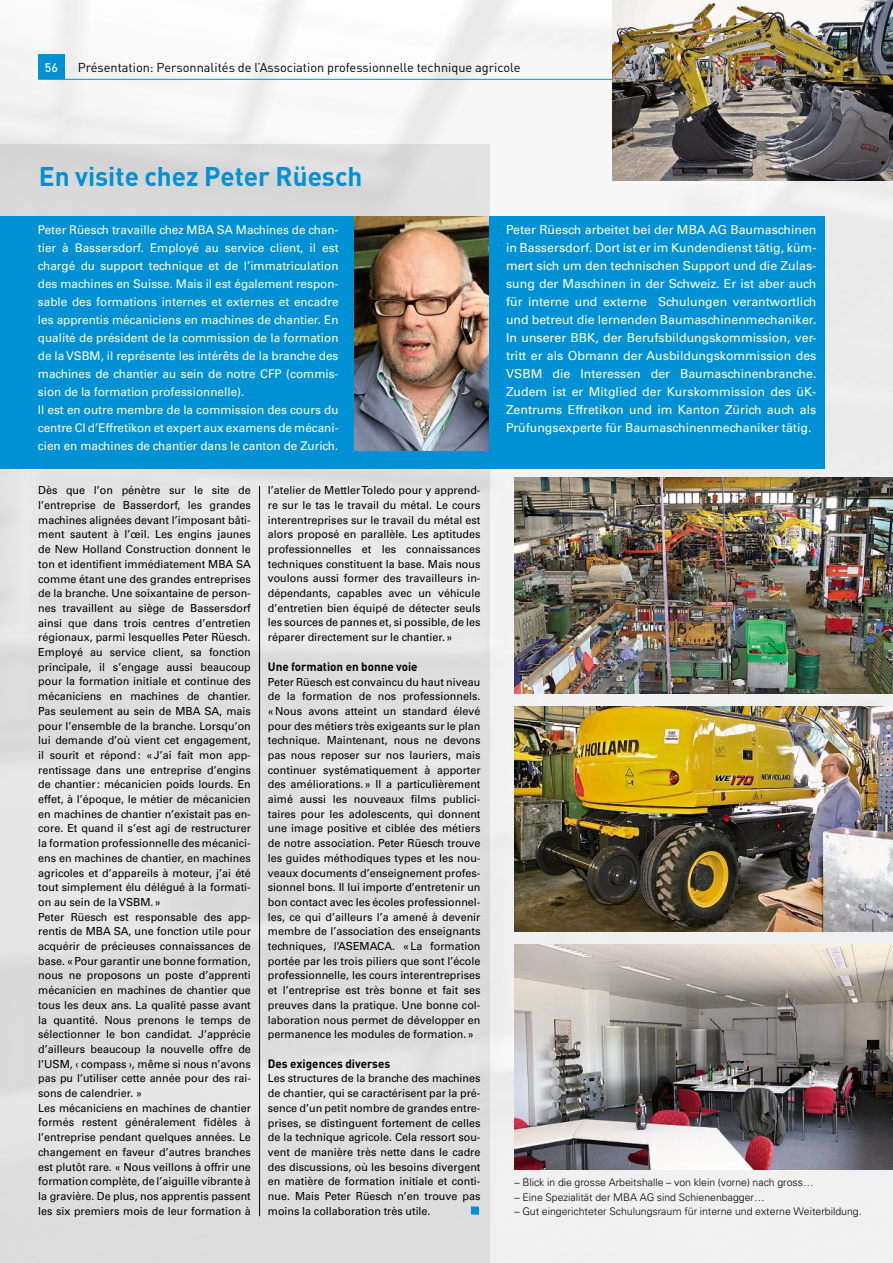
<style>
.page{position:relative;width:893px;height:1263px;background:#fff}
.page>*{position:absolute;margin:0;border:0;box-sizing:border-box;transform-origin:0 0}
.t1{font:26.7px "DIN Bold OV UOSHLB";color:#0091d5}
.t2{font:12.75px "DIN Regular OV VOSHLB";color:#000}
.t3{font:12.3px/18px "Univers OV XMSHLB";color:#fff;text-align:justify}
.t4{font:12.3px "DIN Medium OV SOSHLB";color:#fff}
.t5{font:12px/18px "Univers OV XMSHLB";color:#fff}
.t6{font:12px "DIN Bold OV UOSHLB";color:#000}
.t7{font:11.1px/14.7px "Univers OV XMSHLB";color:#000;text-align:justify}
.t8{font:10.5px "Univers Light OV FPSHLB";color:#000}
</style>
<div class="page">
<div style="left:489px;top:153px;width:404px;height:1110px;background:#f0f0f0"></div>
<div style="left:38px;top:54px;width:27px;height:25px;background:#0091d5"></div>
<hr style="left:38px;top:79px;width:597px;height:1px;background:#0091d5">
<img style="left:0;top:144px;width:489px;height:1119px">
<hr style="left:259px;top:486px;width:1px;height:730px;background:#000">
<div style="left:0;top:216px;width:825px;height:252px;background:#0091d5"></div>
<img style="left:355px;top:216px;width:133px;height:234px">
<img style="left:612px;top:0;width:281px;height:180px">
<div style="left:471px;top:1206px;width:8px;height:9px;background:#0091d5"></div>
<img style="left:514px;top:706px;width:379px;height:225px">
<img style="left:514px;top:477px;width:379px;height:216px">
<img style="left:514px;top:944px;width:379px;height:225px">
<p class="t4" style="left:45px;top:63px;width:15px">56</p>
<p class="t2" style="left:78px;top:63px;width:444px">Présentation: Personnalités de l’Association professionnelle technique agricole</p>
<h1 class="t1" style="left:39px;top:166px;width:325px">En visite chez Peter Rüesch</h1>
<p class="t5" style="left:38px;top:221px;width:302px">Peter Rüesch travaille chez MBA SA Machines de chan&shy;tier à Bassersdorf. Employé au service client, il est chargé du support technique et de l’immatriculation des machines en Suisse. Mais il est également respon&shy;sable des formations internes et externes et encadre les apprentis mécaniciens en machines de chantier. En qualité de président de la commission de la formation de laVSBM, il représente les intérêts de la branche des machines de chantier au sein de notre CFP (commis&shy;sion de la formation professionnelle).<br>Il est en outre membre de la commission des cours du centre CI d’Effretikon et expert aux examens de mécani&shy;cien en machines de chantier dans le canton de Zurich.</p>
<p class="t3" style="left:506px;top:221px;width:312px">Peter Rüesch arbeitet bei der MBA AG Baumaschinen in Bassersdorf. Dort ist er im Kundendienst tätig, küm&shy;mert sich um den technischen Support und die Zulas&shy;sung der Maschinen in der Schweiz. Er ist aber auch für interne und externe Schulungen verantwortlich und betreut die lernenden Baumaschinenmechaniker.<br>In unserer BBK, der Berufsbildungskommission, ver&shy;tritt er als Obmann der Ausbildungskommission des VSBM die Interessen der Baumaschinenbranche.<br>Zudem ist er Mitglied der Kurskommission des üK-Zentrums Effretikon und im Kanton Zürich auch als Prüfungsexperte für Baumaschinenmechaniker tätig.</p>
<p class="t7" style="left:38px;top:483px;width:214px;text-align:left">Dès que l’on pénètre sur le site de l’entreprise de Basserdorf, les grandes machines alignées devant l’imposant bâti&shy;ment sautent à l’œil. Les engins jaunes de New Holland Construction donnent le ton et identifient immédiatement MBA SA comme étant une des grandes entreprises de la branche. Une soixantaine de person&shy;nes travaillent au siège de Bassersdorf ainsi que dans trois centres d’entretien régionaux, parmi lesquelles Peter Rüesch.<br>Employé au service client, sa fonction principale, il s’engage aussi beaucoup pour la formation initiale et continue des mécaniciens en machines de chantier.<br>Pas seulement au sein de MBA SA, mais pour l’ensemble de la branche. Lorsqu’on lui demande d’où vient cet engagement, il sourit et répond: «J’ai fait mon app&shy;rentissage dans une entreprise d’engins de chantier: mécanicien poids lourds. En effet, à l’époque, le métier de mécanicien en machines de chantier n’existait pas en&shy;core. Et quand il s’est agi de restructurer la formation professionnelle des mécanici&shy;ens en machines de chantier, en machines agricoles et d’appareils à moteur, j’ai été tout simplement élu délégué à la formati&shy;on au sein de laVSBM.»<br>Peter Rüesch est responsable des app&shy;rentis de MBA SA, une fonction utile pour acquérir de précieuses connaissances de base. «Pour garantir une bonne formation, nous ne proposons un poste d’apprenti mécanicien en machines de chantier que tous les deux ans. La qualité passe avant la quantité. Nous prenons le temps de sélectionner le bon candidat. J’apprécie d’ailleurs beaucoup la nouvelle offre de l’USM, ‹ compass ›, même si nous n’avons pas pu l’utiliser cette année pour des rai&shy;sons de calendrier. »<br>Les mécaniciens en machines de chantier formés restent généralement fidèles à l’entreprise pendant quelques années. Le changement en faveur d’autres branches est plutôt rare. « Nous veillons à offrir une formation complète, de l’aiguille vibrante à la gravière. De plus, nos apprentis passent les six premiers mois de leur formation à</p>
<p class="t7" style="left:268px;top:483px;width:214px">l’atelier de MettlerToledo pour y apprend&shy;re sur le tas le travail du métal. Le cours interentreprises sur le travail du métal est alors proposé en parallèle. Les aptitudes professionnelles et les connaissances techniques constituent la base. Mais nous voulons aussi former des travailleurs in&shy;dépendants, capables avec un véhicule d’entretien bien équipé de détecter seuls les sources de pannes et, si possible, de les réparer directement sur le chantier.»</p>
<p class="t6" style="left:268px;top:662px;width:151px">Une formation en bonne voie</p>
<p class="t7" style="left:268px;top:674px;width:214px">Peter Rüesch est convaincu du haut niveau de la formation de nos professionnels. «Nous avons atteint un standard élevé pour des métiers très exigeants sur le plan technique. Maintenant, nous ne devons pas nous reposer sur nos lauriers, mais continuer systématiquement à apporter des améliorations.» Il a particulièrement aimé aussi les nouveaux films publici&shy;taires pour les adolescents, qui donnent une image positive et ciblée des métiers de notre association. Peter Rüesch trouve les guides méthodiques types et les nou&shy;veaux documents d’enseignement profes&shy;sionnel bons. Il lui importe d’entretenir un bon contact avec les écoles professionnel&shy;les, ce qui d’ailleurs l’a amené à devenir membre de l’association des enseignants techniques, l’ASEMACA. «La formation portée par les trois piliers que sont l’école professionnelle, les cours interentreprises et l’entreprise est très bonne et fait ses preuves dans la pratique. Une bonne col&shy;laboration nous permet de développer en permanence les modules de formation.»</p>
<p class="t6" style="left:268px;top:1059px;width:124px">Des exigences diverses</p>
<p class="t7" style="left:268px;top:1071px;width:214px">Les structures de la branche des machines de chantier, qui se caractérisent par la pré&shy;sence d’un petit nombre de grandes entre&shy;prises, se distinguent fortement de celles de la technique agricole. Cela ressort sou&shy;vent de manière très nette dans le cadre des discussions, où les besoins divergent en matière de formation initiale et conti&shy;nue. Mais Peter Rüesch n’en trouve pas moins la collaboration très utile.</p>
<p class="t8" style="left:514px;top:1178px;width:301px">– Blick in die grosse Arbeitshalle – von klein (vorne) nach gross…</p>
<p class="t8" style="left:514px;top:1193px;width:252px">– Eine Spezialität der MBA AG sind Schienenbagger…</p>
<p class="t8" style="left:514px;top:1207px;width:349px">– Gut eingerichteter Schulungsraum für interne und externe Weiterbildung.</p>
</div>
